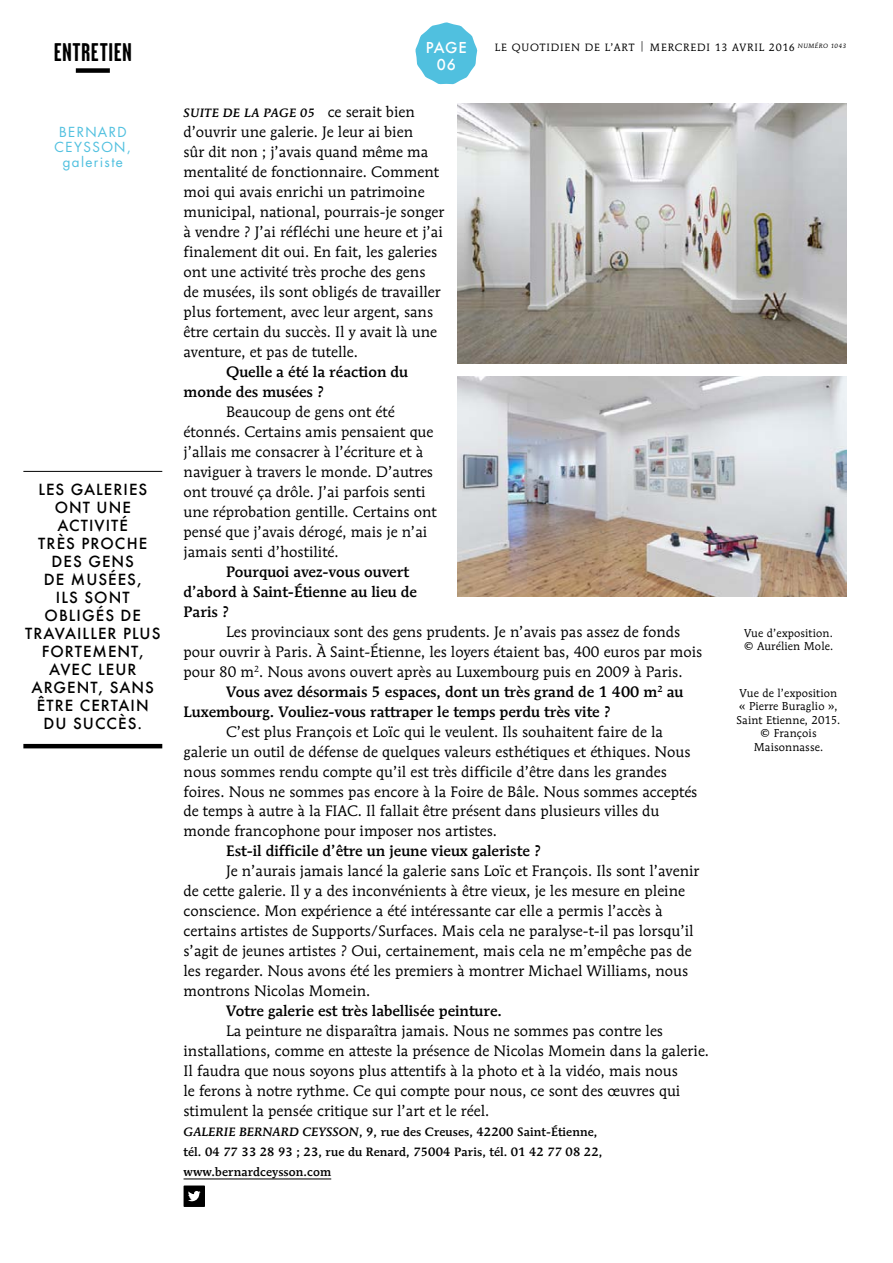
<style>
.page{position:relative;width:893px;height:1263px;background:#fff}
.page>*{position:absolute;margin:0;border:0;box-sizing:border-box;transform-origin:0 0}
.t1{font:700 25.5px "Garage Gothic";letter-spacing:.02em;color:#000}
.t2{font:15px/20px "Mendoza Roman";color:#000}
.t3{font:500 15px/20px "Mendoza Roman";color:#000}
.t4{font:500 15px/18px "Futura";letter-spacing:.07em;color:#000;text-align:center}
.t5{font:500 14.7px/16.5px "Futura";letter-spacing:.055em;color:#fff;text-align:center}
.t6{font:13.5px/15px "Futura";letter-spacing:.1em;color:#50c0df;text-align:center}
.t7{font:500 12px/20px "Mendoza Roman";letter-spacing:.01em;color:#000}
.t8{font:italic 500 12px "Mendoza Roman";letter-spacing:.03em;color:#000}
.t9{font:11.25px/13.5px "Mendoza Roman";letter-spacing:.01em;color:#000}
.t10{font:10.5px "Mendoza Roman";letter-spacing:.08em;color:#000}
.s1{font-style:italic}
</style>
<div class="page">
<svg style="left:415px;top:22px;width:62px;height:62px"></svg>
<hr style="left:23px;top:471px;width:139px;height:1px;background:#000">
<hr style="left:23px;top:744px;width:139px;height:4px;background:#000">
<div style="left:76px;top:68px;width:34px;height:5px;background:#000"></div>
<hr style="left:184px;top:1178px;width:147px;height:1px;background:#000">
<img style="left:457px;top:377px;width:389px;height:220px">
<svg style="left:184px;top:1185px;width:21px;height:22px"></svg>
<img style="left:457px;top:104px;width:389px;height:260px">
<h1 class="t1" style="left:54px;top:38px;width:80px">ENTRETIEN</h1>
<p class="t6" style="left:55px;top:124px;width:78px">BERNARD<br>CEYSSON, galeriste</p>
<p class="t4" style="left:25px;top:480px;width:137px">LES GALERIES<br>ONT UNE<br>ACTIVITÉ<br>TRÈS PROCHE<br>DES GENS<br>DE MUSÉES,<br>ILS SONT<br>OBLIGÉS DE<br>TRAVAILLER PLUS<br>FORTEMENT,<br>AVEC LEUR<br>ARGENT, SANS<br>ÊTRE CERTAIN<br>DU SUCCÈS.</p>
<p class="t5" style="left:426px;top:39px;width:43px">PAGE<br>06</p>
<p class="t10" style="left:495px;top:41px;width:353px">LE QUOTIDIEN DE L’ART | MERCREDI 13 AVRIL 2016 <sup>NUMÉRO</sup> <sup>1043</sup></p>
<p class="t2" style="left:184px;top:102px;width:262px;text-indent:144px">ce serait bien d’ouvrir une galerie. Je leur ai bien<br>sûr dit non ; j’avais quand même ma mentalité de fonctionnaire. Comment moi qui avais enrichi un patrimoine municipal, national, pourrais-je songer à vendre ? J’ai réfléchi une heure et j’ai finalement dit oui. En fait, les galeries ont une activité très proche des gens de musées, ils sont obligés de travailler plus fortement, avec leur argent, sans être certain du succès. Il y avait là une aventure, et pas de tutelle.</p>
<p class="t3" style="left:184px;top:361px;width:226px;text-indent:43px">Quelle a été la réaction du monde des musées ?</p>
<p class="t2" style="left:184px;top:401px;width:255px;text-indent:43px">Beaucoup de gens ont été étonnés. Certains amis pensaient que j’allais me consacrer à l’écriture et à naviguer à travers le monde. D’autres ont trouvé ça drôle. J’ai parfois senti une réprobation gentille. Certains ont pensé que j’avais dérogé, mais je n’ai jamais senti d’hostilité.</p>
<p class="t3" style="left:184px;top:561px;width:235px;text-indent:43px">Pourquoi avez-vous ouvert d’abord à Saint-Étienne au lieu de<br>Paris ?</p>
<p class="t2" style="left:184px;top:621px;width:520px;text-indent:43px">Les provinciaux sont des gens prudents. Je n’avais pas assez de fonds pour ouvrir à Paris. À Saint-Étienne, les loyers étaient bas, 400 euros par mois pour 80 m<sup>2</sup>. Nous avons ouvert après au Luxembourg puis en 2009 à Paris.</p>
<p class="t3" style="left:184px;top:681px;width:501px;text-indent:43px">Vous avez désormais 5 espaces, dont un très grand de 1 400 m<sup>2</sup> au<br>Luxembourg. Vouliez-vous rattraper le temps perdu très vite ?</p>
<p class="t2" style="left:184px;top:721px;width:515px;text-indent:43px">C’est plus François et Loïc qui le veulent. Ils souhaitent faire de la galerie un outil de défense de quelques valeurs esthétiques et éthiques. Nous nous sommes rendu compte qu’il est très difficile d’être dans les grandes foires. Nous ne sommes pas encore à la Foire de Bâle. Nous sommes acceptés de temps à autre à la FIAC. Il fallait être présent dans plusieurs villes du monde francophone pour imposer nos artistes.</p>
<p class="t3" style="left:226px;top:841px;width:316px">Est-il difficile d’être un jeune vieux galeriste ?</p>
<p class="t2" style="left:184px;top:861px;width:517px;text-indent:43px">Je n’aurais jamais lancé la galerie sans Loïc et François. Ils sont l’avenir de cette galerie. Il y a des inconvénients à être vieux, je les mesure en pleine conscience. Mon expérience a été intéressante car elle a permis l’accès à certains artistes de Supports/Surfaces. Mais cela ne paralyse-t-il pas lorsqu’il s’agit de jeunes artistes ? Oui, certainement, mais cela ne m’empêche pas de les regarder. Nous avons été les premiers à montrer Michael Williams, nous montrons Nicolas Momein.</p>
<p class="t3" style="left:226px;top:1001px;width:277px">Votre galerie est très labellisée peinture.</p>
<p class="t2" style="left:184px;top:1021px;width:527px;text-indent:43px">La peinture ne disparaîtra jamais. Nous ne sommes pas contre les installations, comme en atteste la présence de Nicolas Momein dans la galerie.<br>Il faudra que nous soyons plus attentifs à la photo et à la vidéo, mais nous<br>le ferons à notre rythme. Ce qui compte pour nous, ce sont des œuvres qui stimulent la pensée critique sur l’art et le réel.</p>
<p class="t7" style="left:184px;top:1122px;width:420px"><span class="s1">GALERIE BERNARD CEYSSON</span>, 9, rue des Creuses, 42200 Saint-Étienne, tél. 04 77 33 28 93 ; 23, rue du Renard, 75004 Paris, tél. 01 42 77 08 22, www.bernardceysson.com</p>
<p class="t8" style="left:184px;top:105px;width:133px">SUITE DE LA PAGE 05</p>
<p class="t9" style="left:744px;top:626px;width:91px">Vue d’exposition. © Aurélien Mole.</p>
<p class="t9" style="left:736px;top:686px;width:105px;text-align:center">Vue de l’exposition « Pierre Buraglio »,<br>Saint Etienne, 2015. © François<br>Maisonnasse.</p>
</div>
